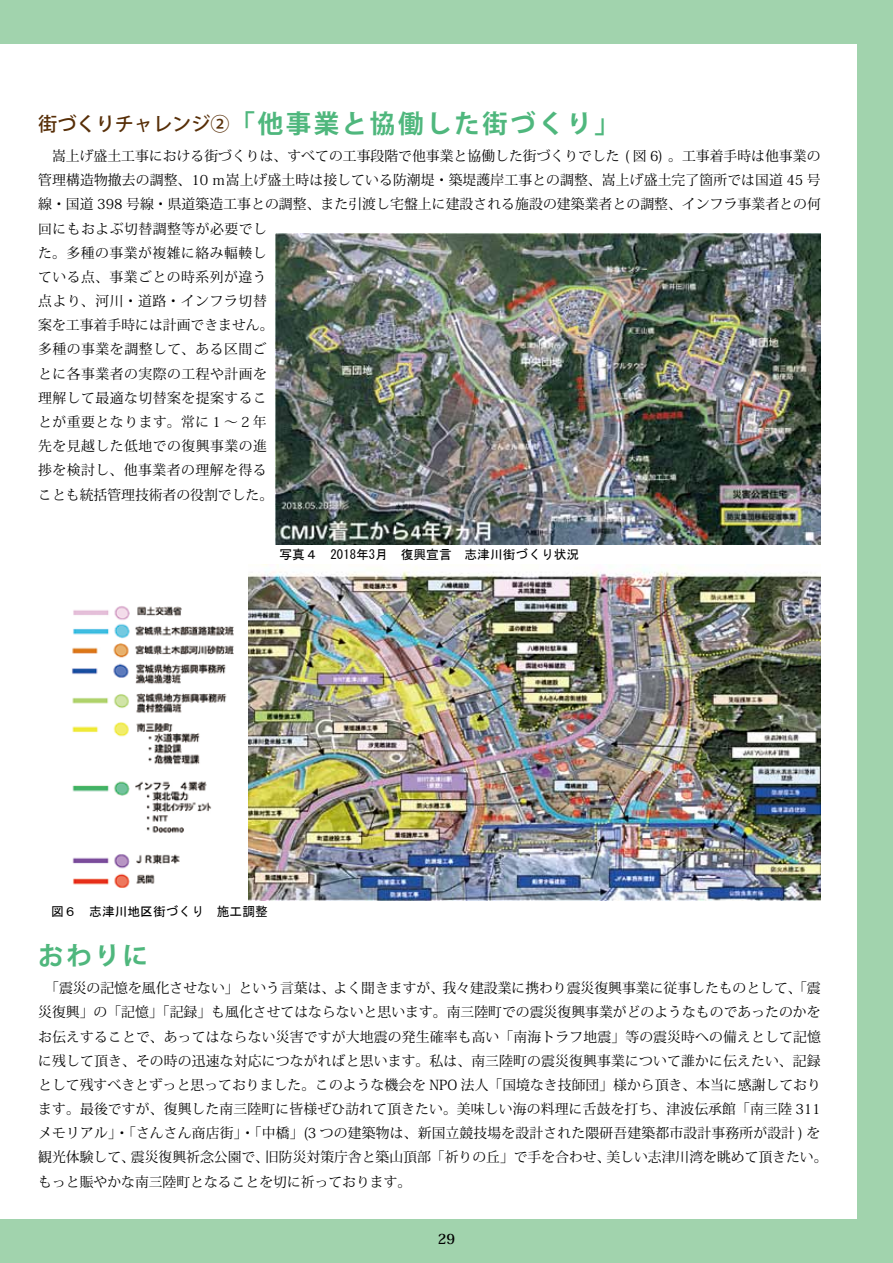
<style>
.page{position:relative;width:893px;height:1263px;background:#a1d3ad}
.page>*{position:absolute;margin:0;border:0;box-sizing:border-box;transform-origin:0 0}
.t1{font:700 25.5px "Koz Go Pro";letter-spacing:.1em;color:#4fb77d}
.t2{font:13.8px/24.2px "Koz Min Pro";letter-spacing:.01em;color:#000}
.t3{font:700 13.8px "Koz Min Pro";color:#000}
.t4{font:12.75px "MS Gothic";color:#000}
.s1{font-weight:500;font-size:19.2px;color:#572e07}
</style>
<div class="page">
<div style="left:0;top:44px;width:857px;height:1175px;background:#fff"></div>
<img style="left:275px;top:234px;width:546px;height:310px">
<img style="left:248px;top:565px;width:573px;height:336px">
<img style="left:72px;top:606px;width:162px;height:282px">
<h1 class="t1" style="left:38px;top:107px;width:583px"><span class="s1">街づくりチャレンジ②</span>「他事業と協働した街づくり」</h1>
<p class="t2" style="left:38px;top:143px;width:784px;text-indent:14px">嵩上げ盛土工事における街づくりは、すべての工事段階で他事業と協働した街づくりでした ( 図 6) 。工事着手時は他事業の管理構造物撤去の調整、10 ｍ嵩上げ盛土時は接している防潮堤・築堤護岸工事との調整、嵩上げ盛土完了箇所では国道 45 号線・国道 398 号線・県道築造工事との調整、また引渡し宅盤上に建設される施設の建築業者との調整、インフラ事業者との何回にもおよぶ切替調整等が必要でし<br>た。多種の事業が複雑に絡み輻輳し<br>ている点、事業ごとの時系列が違う<br>点より、河川・道路・インフラ切替<br>案を工事着手時には計画できません。<br>多種の事業を調整して、ある区間ご<br>とに各事業者の実際の工程や計画を<br>理解して最適な切替案を提案するこ<br>とが重要となります。常に１～２年<br>先を見越した低地での復興事業の進<br>捗を検討し、他事業者の理解を得る<br>ことも統括管理技術者の役割でした。</p>
<p class="t4" style="left:280px;top:548px;width:301px">写真４　2018年3月　復興宣言　志津川街づくり状況</p>
<p class="t4" style="left:51px;top:905px;width:218px">図６　志津川地区街づくり　施工調整</p>
<h1 class="t1" style="left:38px;top:939px;width:111px">おわりに</h1>
<p class="t2" style="left:38px;top:975px;width:791px">　「震災の記憶を風化させない」という言葉は、よく聞きますが、我々建設業に携わり震災復興事業に従事したものとして、「震災復興」の「記憶」「記録」も風化させてはならないと思います。南三陸町での震災復興事業がどのようなものであったのかをお伝えすることで、あってはならない災害ですが大地震の発生確率も高い「南海トラフ地震」等の震災時への備えとして記憶に残して頂き、その時の迅速な対応につながればと思います。私は、南三陸町の震災復興事業について誰かに伝えたい、記録として残すべきとずっと思っておりました。このような機会を NPO 法人「国境なき技師団」様から頂き、本当に感謝しております。最後ですが、復興した南三陸町に皆様ぜひ訪れて頂きたい。美味しい海の料理に舌鼓を打ち、津波伝承館「南三陸 311メモリアル」・「さんさん商店街」・「中橋」(3 つの建築物は、新国立競技場を設計された隈研吾建築都市設計事務所が設計 ) を観光体験して、震災復興祈念公園で、旧防災対策庁舎と築山頂部「祈りの丘」で手を合わせ、美しい志津川湾を眺めて頂きたい。もっと賑やかな南三陸町となることを切に祈っております。</p>
<p class="t3" style="left:438px;top:1229px;width:19px">29</p>
</div>
